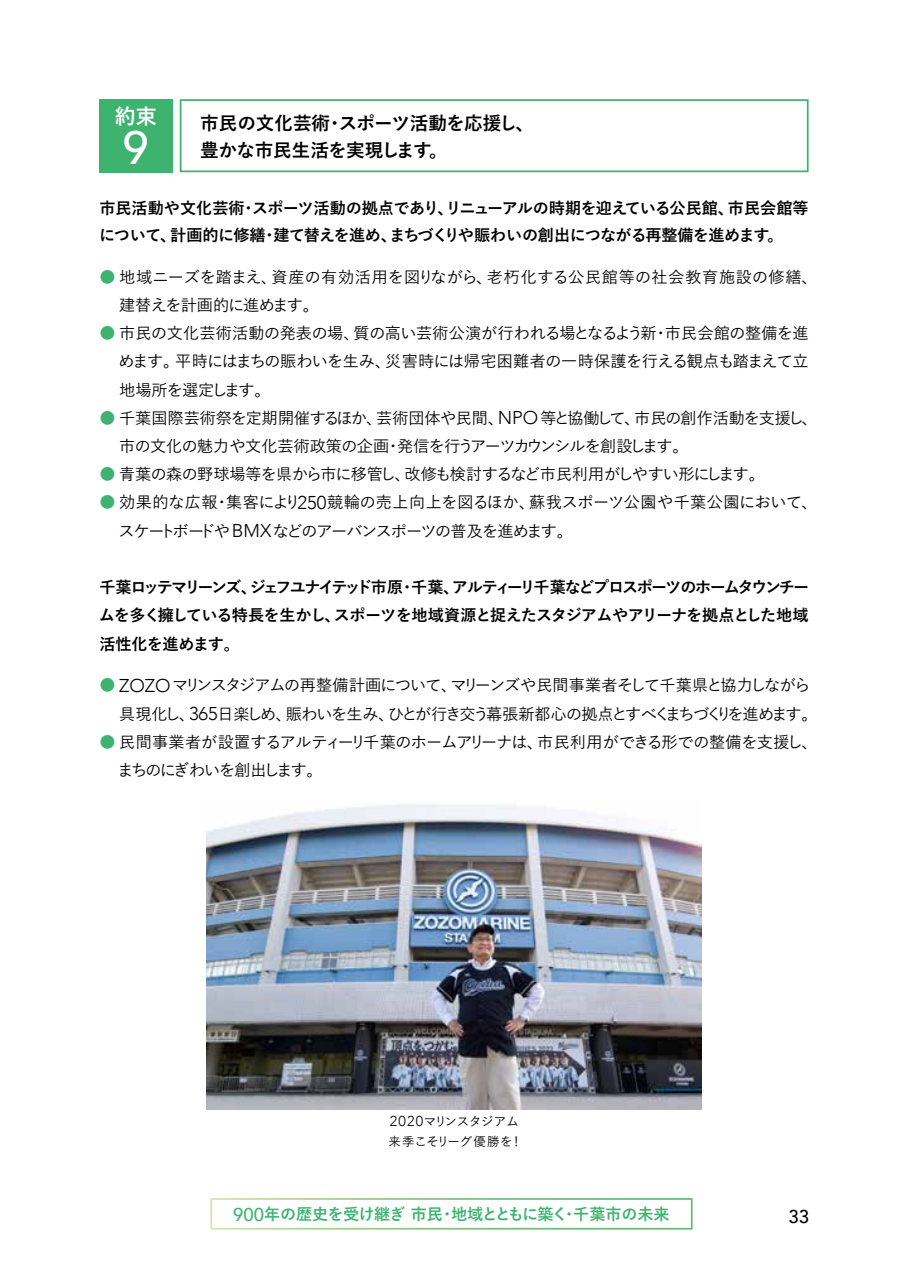
<style>
.page{position:relative;width:903px;height:1275px;background:#fff}
.page>*{position:absolute;margin:0;border:0;box-sizing:border-box;transform-origin:0 0}
.t1{font:500 46.55px "Avenir";color:#fff}
.t2{font:700 21px "Yu Go";color:#fff}
.t3{font:700 18.55px/27.3px "Yu Go";letter-spacing:-.02em;color:#000}
.t4{font:500 18.55px "Avenir";color:#000}
.t5{font:500 16.1px/28.2px "Yu Go";letter-spacing:.01em;color:#000;text-align:justify}
.t6{font:700 16.1px/28.2px "Yu Go";letter-spacing:-.04em;color:#000;text-align:justify}
.t7{font:16.1px/28.2px "Yu Gothic Ka W3";letter-spacing:-.125em;color:#000}
.t8{font:16.1px/28.2px "Yu Gothic Ka W3";letter-spacing:-.1em;color:#000}
.t9{font:500 16.1px/28.2px "Yu Go";letter-spacing:.05em;color:#000}
.t10{font:500 16.1px "Yu Go";letter-spacing:.035em;color:#000}
.t11{font:700 16.1px "Yu Go";letter-spacing:-.02em;color:#3eb370}
.t12{font:12.42px/20.5px "Yu Gothic Ka W3";letter-spacing:-.03em;color:#000}
.s1{font-weight:700;color:#3eb370}
.s2{font-family:"Yu Gothic Ka W3";font-weight:400}
.s3{font-family:"Avenir";font-weight:300;font-size:18.55px}
.s4{font-family:"Yu Go";font-weight:500}
.s5{font-family:"Yu Go";font-weight:700;color:#3eb370}
.s6{font-family:"Avenir";font-weight:300;font-size:14.17px}
.s7{font-family:"Avenir";font-weight:500;font-size:18.55px}
</style>
<div class="page">
<div style="left:210px;top:1198px;width:483px;height:31px;border:2px solid #fff"></div>
<div style="left:99px;top:99px;width:73px;height:73px;background:#3eb370"></div>
<div style="left:180px;top:99px;width:628px;height:73px;border:2px solid #3eb370"></div>
<img style="left:206px;top:804px;width:496px;height:306px">
<h2 class="t2" style="left:115px;top:104px;width:43px">約束</h2>
<h1 class="t1" style="left:123px;top:108px;width:27px">9</h1>
<p class="t3" style="left:200px;top:110px;width:335px">市民の文化芸術・スポーツ活動を応援し、豊かな市民生活を実現します。</p>
<p class="t6" style="left:99px;top:195px;width:711px;line-height:27.3px">市民活動や文化芸術・スポーツ活動の拠点であり、リニューアルの時期を迎えている公民館、市民会館等について、計画的に修繕・建て替えを進め、まちづくりや賑わいの創出につながる再整備を進めます。</p>
<p class="t9" style="left:119px;top:261px;width:700px;text-indent:-20px"><span class="s1">●</span> 地域<span class="s2">ニーズを</span>踏<span class="s2">まえ</span>、資産<span class="s2">の</span>有効活用<span class="s2">を</span>図<span class="s2">りながら</span>、老朽化<span class="s2">する</span>公民館等<span class="s2">の</span>社会教育施設<span class="s2">の</span>修繕、建替<span class="s2">えを</span>計画的<span class="s2">に</span>進<span class="s2">めます</span>。</p>
<p class="t5" style="left:119px;top:317px;width:691px;text-indent:-19px"><span class="s1">●</span> 市民<span class="s2">の</span>文化芸術活動<span class="s2">の</span>発表<span class="s2">の</span>場、質<span class="s2">の</span>高<span class="s2">い</span>芸術公演<span class="s2">が</span>行<span class="s2">われる</span>場<span class="s2">となるよう</span>新・市民会館<span class="s2">の</span>整備<span class="s2">を</span>進<span class="s2">めます</span>。平時<span class="s2">にはまちの</span>賑<span class="s2">わいを</span>生<span class="s2">み</span>、災害時<span class="s2">には</span>帰宅困難者<span class="s2">の</span>一時保護<span class="s2">を</span>行<span class="s2">える</span>観点<span class="s2">も</span>踏<span class="s2">まえて</span>立地場所<span class="s2">を</span>選定<span class="s2">します</span>。</p>
<p class="t5" style="left:119px;top:402px;width:700px;text-indent:-20px"><span class="s1">●</span> 千葉国際芸術祭<span class="s2">を</span>定期開催<span class="s2">するほか</span>、芸術団体<span class="s2">や</span>民間、<span class="s3">NPO</span>等<span class="s2">と</span>協働<span class="s2">して</span>、市民<span class="s2">の</span>創作活動<span class="s2">を</span>支援<span class="s2">し</span>、市<span class="s2">の</span>文化<span class="s2">の</span>魅力<span class="s2">や</span>文化芸術政策<span class="s2">の</span>企画・発信<span class="s2">を</span>行<span class="s2">うアーツカウンシルを</span>創設<span class="s2">します</span>。</p>
<p class="t5" style="left:99px;top:458px;width:667px"><span class="s1">●</span> 青葉<span class="s2">の</span>森<span class="s2">の</span>野球場等<span class="s2">を</span>県<span class="s2">から</span>市<span class="s2">に</span>移管<span class="s2">し</span>、改修<span class="s2">も</span>検討<span class="s2">するなど</span>市民利用<span class="s2">がしやすい</span>形<span class="s2">にします</span>。</p>
<p class="t10" style="left:99px;top:488px;width:720px"><span class="s1">●</span> 効果的<span class="s2">な</span>広報・集客<span class="s2">により</span><span class="s3">250</span>競輪<span class="s2">の</span>売上向上<span class="s2">を</span>図<span class="s2">るほか</span>、蘇我<span class="s2">スポーツ</span>公園<span class="s2">や</span>千葉公園<span class="s2">において</span>、</p>
<p class="t8" style="left:119px;top:517px;width:456px">スケートボードや <span class="s3">BMX</span> などのアーバンスポーツの<span class="s4">普及</span>を<span class="s4">進</span>めます<span class="s4">。</span></p>
<p class="t6" style="left:99px;top:573px;width:712px">千葉ロッテマリーンズ、ジェフユナイテッド市原・千葉、アルティーリ千葉などプロスポーツのホームタウンチームを多く擁している特長を生かし、スポーツを地域資源と捉えたスタジアムやアリーナを拠点とした地域活性化を進めます。</p>
<p class="t7" style="left:119px;top:672px;width:700px;text-indent:-20px"><span class="s5">●</span> <span class="s3">ZOZO</span>マリンスタジアムの<span class="s4">再整備計画</span>について<span class="s4">、</span>マリーンズや<span class="s4">民間事業者</span>そして<span class="s4">千葉県</span>と<span class="s4">協力</span>しながら<span class="s4">具現化</span>し<span class="s4">、</span><span class="s3">365</span><span class="s4">日楽</span>しめ<span class="s4">、賑</span>わいを<span class="s4">生</span>み<span class="s4">、</span>ひとが<span class="s4">行</span>き<span class="s4">交</span>う<span class="s4">幕張新都心</span>の<span class="s4">拠点</span>とすべくまちづくりを<span class="s4">進</span>めます<span class="s4">。</span></p>
<p class="t8" style="left:117px;top:728px;width:702px;text-indent:-18px"><span class="s5">●</span> <span class="s4">民間事業者</span>が<span class="s4">設置</span>するアルティーリ<span class="s4">千葉</span>のホームアリーナは<span class="s4">、市民利用</span>ができる<span class="s4">形</span>での<span class="s4">整備</span>を<span class="s4">支援</span>し<span class="s4">、</span>まちのにぎわいを<span class="s4">創出</span>します<span class="s4">。</span></p>
<p class="t12" style="left:389px;top:1111px;width:135px"><span class="s6">2020</span>マリンスタジアム<span class="s4">来季</span>こそリーグ<span class="s4">優勝</span>を<span class="s4">！</span></p>
<p class="t11" style="left:233px;top:1205px;width:438px"><span class="s7">900</span>年の歴史を受け継ぎ市民・地域とともに築く・千葉市の未来</p>
<p class="t4" style="left:788px;top:1201px;width:22px">33</p>
</div>
